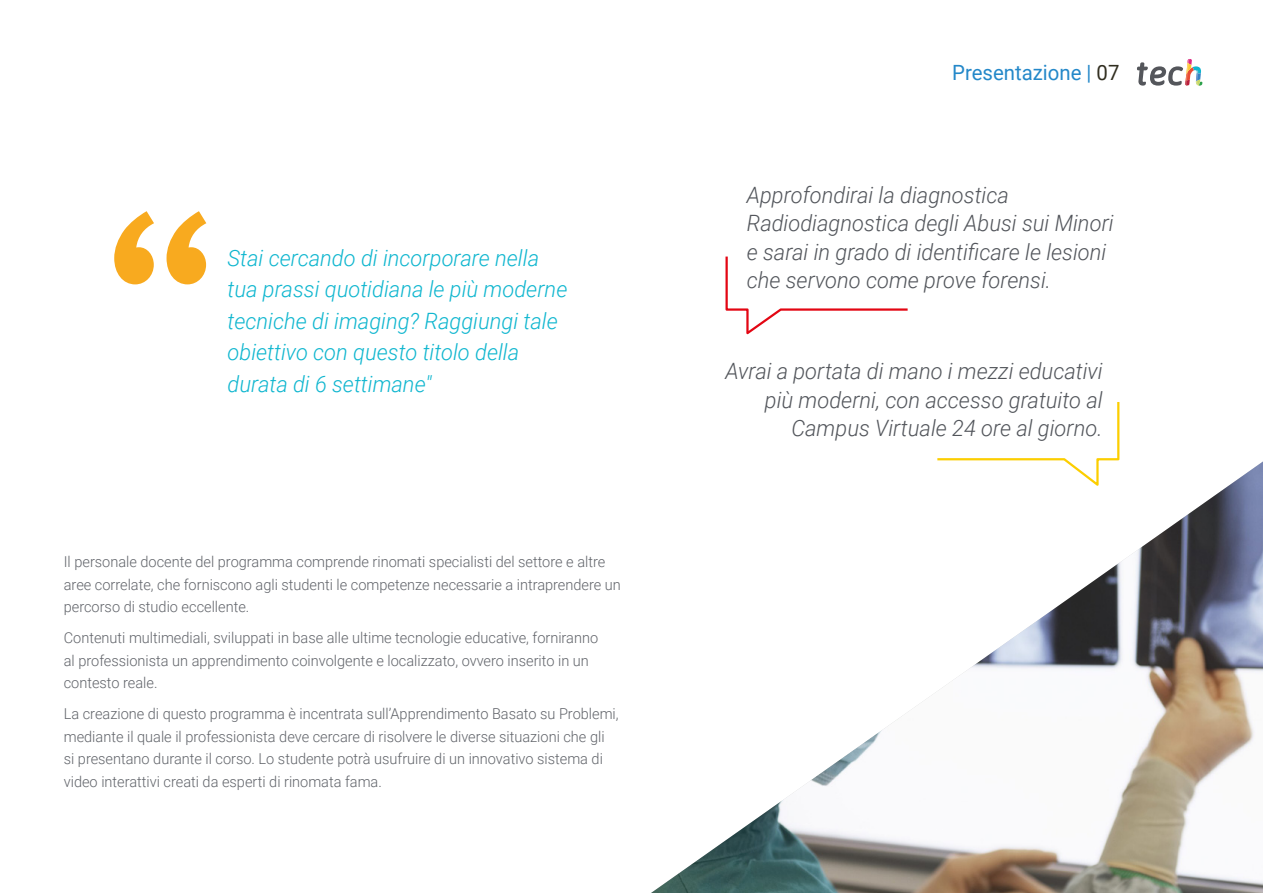
<style>
.page{position:relative;width:1263px;height:893px;background:#fff}
.page>*{position:absolute;margin:0;border:0;box-sizing:border-box;transform-origin:0 0}
.t1{font:italic 300 22.5px/28.5px "Roboto";color:#52555b;text-align:right}
.t2{font:italic 300 22.5px/31.5px "Roboto";color:#0fb6cf}
.t3{font:21px "Roboto";color:#2488c9}
.t4{font:300 15px/22.5px "Roboto";color:#61646a}
.s1{color:#312e20}
</style>
<div class="page">
<svg style="left:937px;top:402px;width:183px;height:59px"></svg>
<svg style="left:725px;top:256px;width:183px;height:79px"></svg>
<svg style="left:114px;top:211px;width:92px;height:73px"></svg>
<img style="left:651px;top:461px;width:612px;height:432px">
<svg style="left:1137px;top:59px;width:65px;height:27px"></svg>
<h1 class="t2" style="left:228px;top:241px;width:341px">Stai cercando di incorporare nella tua prassi quotidiana le più moderne tecniche di imaging? Raggiungi tale obiettivo con questo titolo della durata di 6 settimane"</h1>
<p class="t4" style="left:64px;top:550px;width:559px">Il personale docente del programma comprende rinomati specialisti del settore e altre aree correlate, che forniscono agli studenti le competenze necessarie a intraprendere un percorso di studio eccellente.</p>
<p class="t4" style="left:64px;top:626px;width:536px">Contenuti multimediali, sviluppati in base alle ultime tecnologie educative, forniranno al professionista un apprendimento coinvolgente e localizzato, ovvero inserito in un contesto reale.</p>
<p class="t4" style="left:64px;top:702px;width:556px">La creazione di questo programma è incentrata sull’Apprendimento Basato su Problemi, mediante il quale il professionista deve cercare di risolvere le diverse situazioni che gli si presentano durante il corso. Lo studente potrà usufruire di un innovativo sistema di video interattivi creati da esperti di rinomata fama.</p>
<h2 class="t3" style="left:952px;top:57px;width:169px">Presentazione | <span class="s1">07</span></h2>
<h1 class="t1" style="left:747px;top:180px;width:368px;text-align:left">Approfondirai la diagnostica Radiodiagnostica degli Abusi sui Minori e sarai in grado di identificare le lesioni che servono come prove forensi.</h1>
<h1 class="t1" style="left:725px;top:356px;width:379px">Avrai a portata di mano i mezzi educativi più moderni, con accesso gratuito al<br>Campus Virtuale 24 ore al giorno.</h1>
</div>
